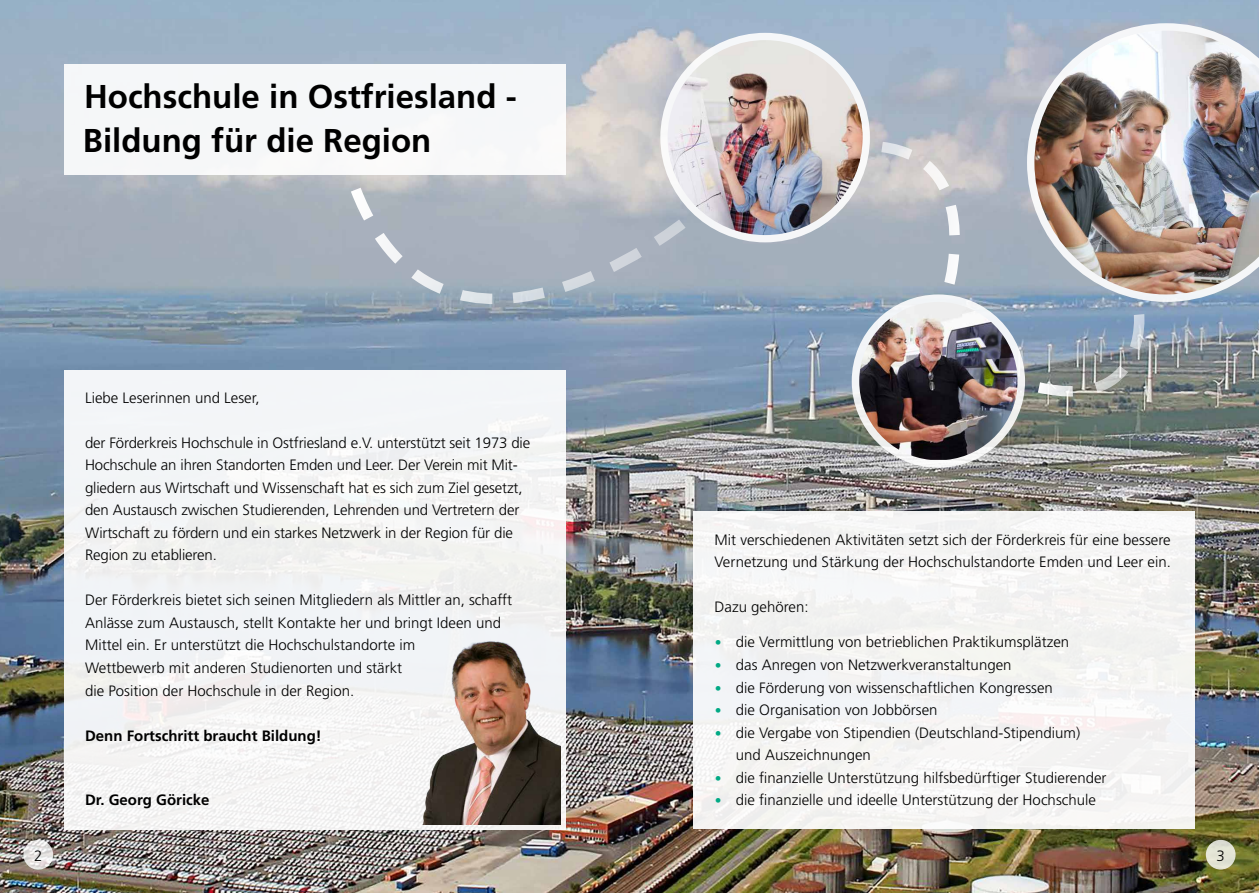
<style>
.page{position:relative;width:1259px;height:893px;background:#fff}
.page>*{position:absolute;margin:0;border:0;box-sizing:border-box;transform-origin:0 0}
.t1{font:700 33px "Frutiger";color:#000}
.t2{font:300 15px/22.5px "Frutiger";color:#000}
.t3{font:700 15px "Frutiger";color:#000}
.s1{font-family:"Calibri";font-weight:400;color:#00a984}
</style>
<div class="page">
<img style="left:0;top:0;width:1259px;height:893px">
<div style="left:64px;top:370px;width:502px;height:459px;background:#f3f4f6"></div>
<div style="left:64px;top:64px;width:502px;height:110px;background:#f5f7f8"></div>
<div style="left:693px;top:512px;width:502px;height:317px;background:#f4f4f4"></div>
<img style="left:421px;top:621px;width:140px;height:203px">
<svg style="left:1205px;top:840px;width:30px;height:30px"></svg>
<svg style="left:342px;top:176px;width:347px;height:190px;background:#9eabbb"></svg>
<svg style="left:23px;top:840px;width:30px;height:30px"></svg>
<svg style="left:1027px;top:23px;width:232px;height:279px"></svg>
<img style="left:1034px;top:31px;width:225px;height:263px">
<svg style="left:660px;top:33px;width:210px;height:209px;fill:#f6f7f9"></svg>
<img style="left:667px;top:40px;width:195px;height:195px;border-radius:97px">
<svg style="left:851px;top:294px;width:174px;height:174px;fill:#f2f4f7"></svg>
<img style="left:859px;top:302px;width:158px;height:158px">
<svg style="left:1034px;top:304px;width:115px;height:107px;background:#8a98a2"></svg>
<svg style="left:870px;top:140px;width:109px;height:146px;background:#b9bec5"></svg>
<h1 class="t1" style="left:84px;top:78px;width:434px">Hochschule in Ostfriesland -</h1>
<h1 class="t1" style="left:83px;top:121px;width:350px">Bildung für die Region</h1>
<p class="t2" style="left:34px;top:844px;width:10px">2</p>
<p class="t2" style="left:85px;top:386px;width:176px">Liebe Leserinnen und Leser,</p>
<p class="t2" style="left:85px;top:431px;width:447px">der Förderkreis Hochschule in Ostfriesland e.V. unterstützt seit 1973 die Hochschule an ihren Standorten Emden und Leer. Der Verein mit Mit&shy;gliedern aus Wirtschaft und Wissenschaft hat es sich zum Ziel gesetzt, den Austausch zwischen Studierenden, Lehrenden und Vertretern der Wirtschaft zu fördern und ein starkes Netzwerk in der Region für die Region zu etablieren.</p>
<p class="t2" style="left:85px;top:589px;width:428px">Der Förderkreis bietet sich seinen Mitgliedern als Mittler an, schafft Anlässe zum Austausch, stellt Kontakte her und bringt Ideen und Mittel ein. Er unterstützt die Hochschulstandorte im<br>Wettbewerb mit anderen Studienorten und stärkt<br>die Position der Hochschule in der Region.</p>
<p class="t3" style="left:85px;top:726px;width:238px">Denn Fortschritt braucht Bildung!</p>
<p class="t3" style="left:85px;top:791px;width:126px">Dr. Georg Göricke</p>
<p class="t2" style="left:714px;top:528px;width:458px">Mit verschiedenen Aktivitäten setzt sich der Förderkreis für eine bessere<br>Vernetzung und Stärkung der Hochschulstandorte Emden und Leer ein.</p>
<p class="t2" style="left:714px;top:596px;width:95px">Dazu gehören:</p>
<p class="t2" style="left:714px;top:631px;width:356px"><span class="s1">•</span> die Vermittlung von betrieblichen Praktikumsplätzen</p>
<p class="t2" style="left:714px;top:653px;width:298px"><span class="s1">•</span> das Anregen von Netzwerkveranstaltungen</p>
<p class="t2" style="left:714px;top:676px;width:340px"><span class="s1">•</span> die Förderung von wissenschaftlichen Kongressen</p>
<p class="t2" style="left:714px;top:698px;width:224px"><span class="s1">•</span> die Organisation von Jobbörsen</p>
<p class="t2" style="left:736px;top:721px;width:346px;text-indent:-21px"><span class="s1">•</span> die Vergabe von Stipendien (Deutschland-Stipendium) und Auszeichnungen</p>
<p class="t2" style="left:714px;top:766px;width:393px"><span class="s1">•</span> die finanzielle Unterstützung hilfsbedürftiger Studierender</p>
<p class="t2" style="left:714px;top:788px;width:383px"><span class="s1">•</span> die finanzielle und ideelle Unterstützung der Hochschule</p>
<p class="t2" style="left:1216px;top:844px;width:10px">3</p>
</div>
